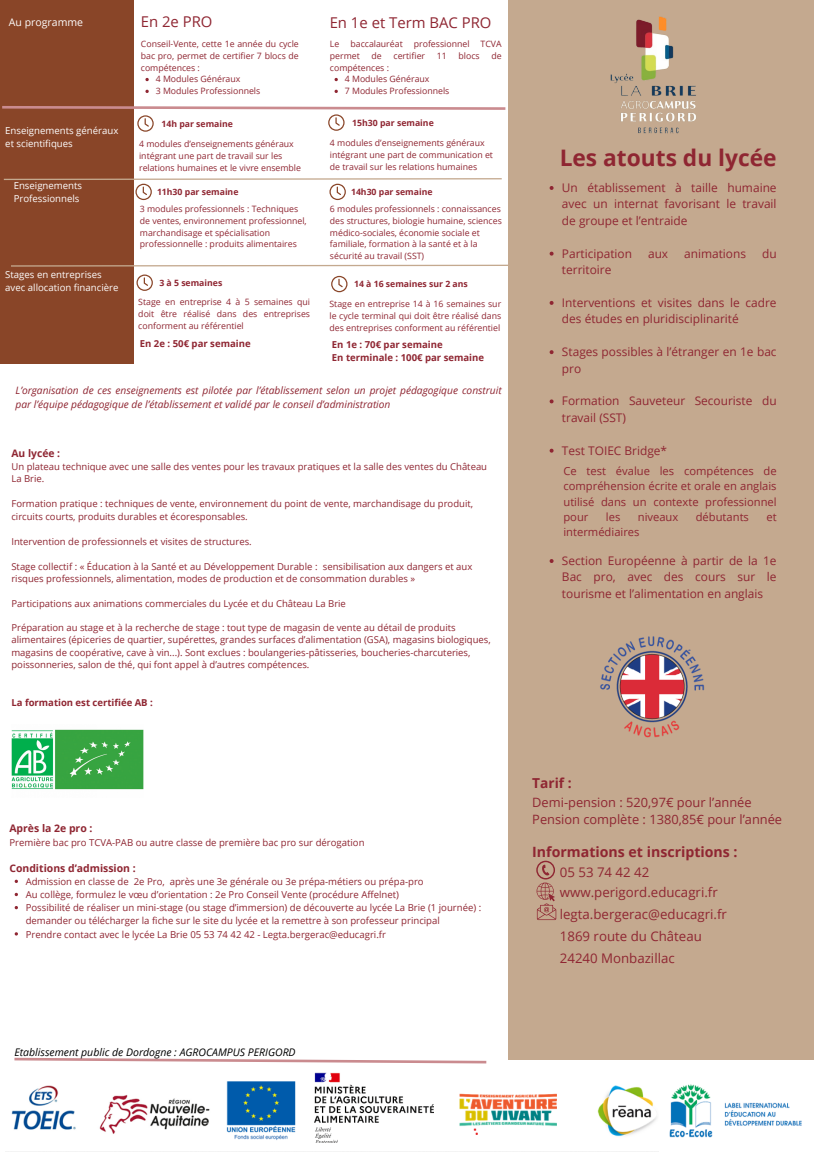
<style>
.page{position:relative;width:814px;height:1152px;background:#fff}
.page>*{position:absolute;margin:0;border:0;box-sizing:border-box;transform-origin:0 0}
.t1{font:700 22.75px "Open Sans";color:#8f2632}
.t2{font:14.88px "Open Sans";color:#8f2632}
.t3{font:700 14.17px "Open Sans";color:#8f2632}
.t4{font:700 13.74px "Open Sans";color:#8f2632}
.t5{font:13.21px "Open Sans";color:#8f2632}
.t6{font:12.86px "Open Sans";color:#8f2632}
.t7{font:11.9px/16.4px "Open Sans";color:#8f2632}
.t8{font:11.2px/15px "Open Sans";color:#8f2632;text-align:justify}
.t9{font:italic 10.5px "Open Sans";color:#000}
.t10{font:10.5px "Open Sans";color:#fdfcfc}
.t11{font:700 10.41px "Open Sans";color:#8f2632}
.t12{font:700 10.33px "Open Sans";color:#8f2632}
.t13{font:italic 10.24px/14px "Open Sans";color:#8f2632}
.t14{font:9.62px/13.1px "Open Sans";color:#fdfcfc}
.t15{font:9.54px/12.4px "Open Sans";color:#8f2632}
.t16{font:700 9.54px "Open Sans";color:#8f2632}
.t17{font:8.75px/11.8px "Open Sans";color:#8f2632}
.t18{font:700 8.66px "Open Sans";color:#8f2632}
</style>
<div class="page">
<div style="left:508px;top:0;width:306px;height:1059px;background:#c4a98f"></div>
<img style="left:600px;top:636px;width:105px;height:102px">
<div style="left:0;top:0;width:134px;height:363px;background:#894528"></div>
<svg style="left:14px;top:1057px;width:473px;height:7px"></svg>
<svg style="left:11px;top:264px;width:497px;height:3px"></svg>
<svg style="left:331px;top:276px;width:16px;height:16px"></svg>
<svg style="left:2px;top:106px;width:504px;height:26px"></svg>
<svg style="left:3px;top:178px;width:499px;height:22px"></svg>
<svg style="left:136px;top:274px;width:17px;height:17px"></svg>
<img style="left:11px;top:1081px;width:646px;height:62px">
<div style="left:306px;top:1070px;width:146px;height:71px;background:#fff"></div>
<img style="left:669px;top:1084px;width:133px;height:54px">
<img style="left:314px;top:1072px;width:120px;height:70px">
<img style="left:11px;top:729px;width:132px;height:61px">
<svg style="left:549px;top:186px;width:4px;height:4px"></svg>
<svg style="left:549px;top:251px;width:4px;height:4px"></svg>
<svg style="left:549px;top:301px;width:4px;height:4px"></svg>
<svg style="left:549px;top:350px;width:4px;height:4px"></svg>
<svg style="left:549px;top:399px;width:4px;height:4px"></svg>
<svg style="left:549px;top:448px;width:4px;height:4px"></svg>
<svg style="left:549px;top:559px;width:4px;height:4px"></svg>
<svg style="left:334px;top:78px;width:4px;height:3px"></svg>
<svg style="left:334px;top:90px;width:4px;height:3px"></svg>
<svg style="left:145px;top:78px;width:4px;height:3px"></svg>
<svg style="left:145px;top:90px;width:4px;height:3px"></svg>
<img style="left:610px;top:16px;width:86px;height:118px">
<svg style="left:536px;top:860px;width:20px;height:59px"></svg>
<p class="t10" style="left:9px;top:15px;width:76px">Au programme</p>
<p class="t2" style="left:141px;top:11px;width:73px">En 2e PRO</p>
<p class="t2" style="left:330px;top:12px;width:163px">En 1e et Term BAC PRO</p>
<p class="t17" style="left:141px;top:38px;width:159px;text-align:justify">Conseil-Vente, cette 1e année du cycle bac pro, permet de certifier 7 blocs de compétences :</p>
<p class="t17" style="left:330px;top:38px;width:11px">Le</p>
<p class="t17" style="left:350px;top:38px;width:54px">baccalauréat</p>
<p class="t17" style="left:414px;top:38px;width:57px">professionnel</p>
<p class="t17" style="left:480px;top:38px;width:23px">TCVA</p>
<p class="t17" style="left:330px;top:49px;width:31px">permet</p>
<p class="t17" style="left:372px;top:49px;width:12px">de</p>
<p class="t17" style="left:393px;top:49px;width:33px">certifier</p>
<p class="t17" style="left:437px;top:49px;width:11px">11</p>
<p class="t17" style="left:458px;top:49px;width:23px">blocs</p>
<p class="t17" style="left:491px;top:49px;width:12px">de</p>
<p class="t17" style="left:330px;top:61px;width:61px">compétences :</p>
<p class="t17" style="left:156px;top:73px;width:86px">4 Modules Généraux</p>
<p class="t17" style="left:156px;top:85px;width:106px">3 Modules Professionnels</p>
<p class="t17" style="left:345px;top:73px;width:86px">4 Modules Généraux</p>
<p class="t17" style="left:345px;top:85px;width:106px">7 Modules Professionnels</p>
<p class="t14" style="left:5px;top:123px;width:115px">Enseignements généraux et scientifiques</p>
<p class="t14" style="left:14px;top:179px;width:70px">Enseignements<br>Professionnels</p>
<p class="t14" style="left:5px;top:268px;width:115px">Stages en entreprises avec allocation financière</p>
<p class="t18" style="left:161px;top:117px;width:73px">14h par semaine</p>
<p class="t18" style="left:352px;top:117px;width:83px">15h30 par semaine</p>
<p class="t17" style="left:139px;top:138px;width:163px">4 modules d’enseignements généraux intégrant une part de travail sur les relations humaines et le vivre ensemble</p>
<p class="t17" style="left:140px;top:203px;width:168px">3 modules professionnels : Techniques de ventes, environnement professionnel, marchandisage et spécialisation professionnelle : produits alimentaires</p>
<p class="t18" style="left:157px;top:186px;width:83px">11h30 par semaine</p>
<p class="t18" style="left:159px;top:277px;width:64px">3 à 5 semaines</p>
<p class="t17" style="left:138px;top:295px;width:173px;text-align:justify">Stage en entreprise 4 à 5 semaines qui doit être réalisé dans des entreprises conforment au référentiel</p>
<p class="t16" style="left:140px;top:337px;width:112px">En 2e : 50€ par semaine</p>
<p class="t17" style="left:330px;top:137px;width:165px">4 modules d’enseignements généraux intégrant une part de communication et de travail sur les relations humaines</p>
<p class="t17" style="left:330px;top:203px;width:173px">6 modules professionnels : connaissances des structures, biologie humaine, sciences médico-sociales, économie sociale et familiale, formation à la santé et à la sécurité au travail (SST)</p>
<p class="t17" style="left:329px;top:298px;width:173px;text-align:justify">Stage en entreprise 14 à 16 semaines sur le cycle terminal qui doit être réalisé dans des entreprises conforment au référentiel</p>
<p class="t18" style="left:351px;top:186px;width:83px">14h30 par semaine</p>
<p class="t18" style="left:354px;top:278px;width:115px">14 à 16 semaines sur 2 ans</p>
<p class="t16" style="left:332px;top:338px;width:112px">En 1e : 70€ par semaine</p>
<p class="t16" style="left:332px;top:351px;width:154px">En terminale : 100€ par semaine</p>
<p class="t13" style="left:16px;top:382px;width:488px">L’organisation de ces enseignements est pilotée par l’établissement selon un projet pédagogique construit par l’équipe pédagogique de l’établissement et validé par le conseil d’administration</p>
<p class="t12" style="left:11px;top:446px;width:50px">Au lycée :</p>
<p class="t15" style="left:11px;top:459px;width:477px">Un plateau technique avec une salle des ventes pour les travaux pratiques et la salle des ventes du Château<br>La Brie.</p>
<p class="t15" style="left:11px;top:497px;width:463px">Formation pratique : techniques de vente, environnement du point de vente, marchandisage du produit, circuits courts, produits durables et écoresponsables.</p>
<p class="t15" style="left:11px;top:534px;width:242px">Intervention de professionnels et visites de structures.</p>
<p class="t15" style="left:11px;top:559px;width:462px">Stage collectif : « Éducation à la Santé et au Développement Durable : sensibilisation aux dangers et aux risques professionnels, alimentation, modes de production et de consommation durables »</p>
<p class="t15" style="left:11px;top:597px;width:336px">Participations aux animations commerciales du Lycée et du Château La Brie</p>
<p class="t15" style="left:11px;top:620px;width:481px">Préparation au stage et à la recherche de stage : tout type de magasin de vente au détail de produits alimentaires (épiceries de quartier, supérettes, grandes surfaces d’alimentation (GSA), magasins biologiques, magasins de coopérative, cave à vin...). Sont exclues : boulangeries-pâtisseries, boucheries-charcuteries, poissonneries, salon de thé, qui font appel à d’autres compétences.</p>
<p class="t16" style="left:11px;top:695px;width:143px">La formation est certifiée AB :</p>
<p class="t11" style="left:9px;top:821px;width:85px">Après la 2e pro :</p>
<p class="t15" style="left:9px;top:835px;width:357px">Première bac pro TCVA-PAB ou autre classe de première bac pro sur dérogation</p>
<p class="t11" style="left:9px;top:860px;width:128px">Conditions d’admission :</p>
<p class="t15" style="left:26px;top:874px;width:399px">Admission en classe de 2e Pro, après une 3e générale ou 3e prépa-métiers ou prépa-pro</p>
<p class="t15" style="left:26px;top:887px;width:375px">Au collège, formulez le vœu d’orientation : 2e Pro Conseil Vente (procédure Affelnet)</p>
<p class="t15" style="left:26px;top:900px;width:457px;line-height:13.1px">Possibilité de réaliser un mini-stage (ou stage d’immersion) de découverte au lycée La Brie (1 journée) : demander ou télécharger la fiche sur le site du lycée et la remettre à son professeur principal</p>
<p class="t15" style="left:26px;top:927px;width:362px">Prendre contact avec le lycée La Brie 05 53 74 42 42 - Legta.bergerac@educagri.fr</p>
<p class="t1" style="left:560px;top:142px;width:218px">Les atouts du lycée</p>
<p class="t7" style="left:562px;top:179px;width:216px;text-align:justify">Un établissement à taille humaine avec un internat favorisant le travail de groupe et l’entraide</p>
<p class="t7" style="left:562px;top:245px;width:72px">Participation</p>
<p class="t7" style="left:648px;top:245px;width:22px">aux</p>
<p class="t7" style="left:684px;top:245px;width:63px">animations</p>
<p class="t7" style="left:762px;top:245px;width:16px">du</p>
<p class="t7" style="left:562px;top:261px;width:51px">territoire</p>
<p class="t7" style="left:562px;top:294px;width:216px">Interventions et visites dans le cadre des études en pluridisciplinarité</p>
<p class="t7" style="left:562px;top:343px;width:216px">Stages possibles à l’étranger en 1e bac pro</p>
<p class="t7" style="left:562px;top:392px;width:216px">Formation Sauveteur Secouriste du travail (SST)</p>
<p class="t7" style="left:562px;top:441px;width:107px">Test TOIEC Bridge*</p>
<p class="t8" style="left:563px;top:463px;width:215px">Ce test évalue les compétences de compréhension écrite et orale en anglais utilisé dans un contexte professionnel pour</p>
<p class="t8" style="left:606px;top:508px;width:16px">les</p>
<p class="t8" style="left:638px;top:508px;width:42px">niveaux</p>
<p class="t8" style="left:696px;top:508px;width:55px">débutants</p>
<p class="t8" style="left:766px;top:508px;width:12px">et</p>
<p class="t8" style="left:563px;top:523px;width:78px">intermédiaires</p>
<p class="t7" style="left:562px;top:552px;width:216px;text-align:justify">Section Européenne à partir de la 1e Bac pro, avec des cours sur le tourisme et l’alimentation en anglais</p>
<p class="t4" style="left:532px;top:772px;width:41px">Tarif :</p>
<p class="t6" style="left:532px;top:792px;width:221px">Demi-pension : 520,97€ pour l’année</p>
<p class="t6" style="left:532px;top:810px;width:251px">Pension complète : 1380,85€ pour l’année</p>
<p class="t3" style="left:532px;top:841px;width:207px">Informations et inscriptions :</p>
<p class="t5" style="left:560px;top:862px;width:91px">05 53 74 42 42</p>
<p class="t5" style="left:560px;top:882px;width:159px">www.perigord.educagri.fr</p>
<p class="t5" style="left:560px;top:904px;width:169px">legta.bergerac@educagri.fr</p>
<p class="t5" style="left:560px;top:926px;width:144px">1869 route du Château</p>
<p class="t5" style="left:560px;top:948px;width:116px">24240 Monbazillac</p>
<p class="t9" style="left:14px;top:1043px;width:283px">Etablissement public de Dordogne : AGROCAMPUS PERIGORD</p>
</div>
